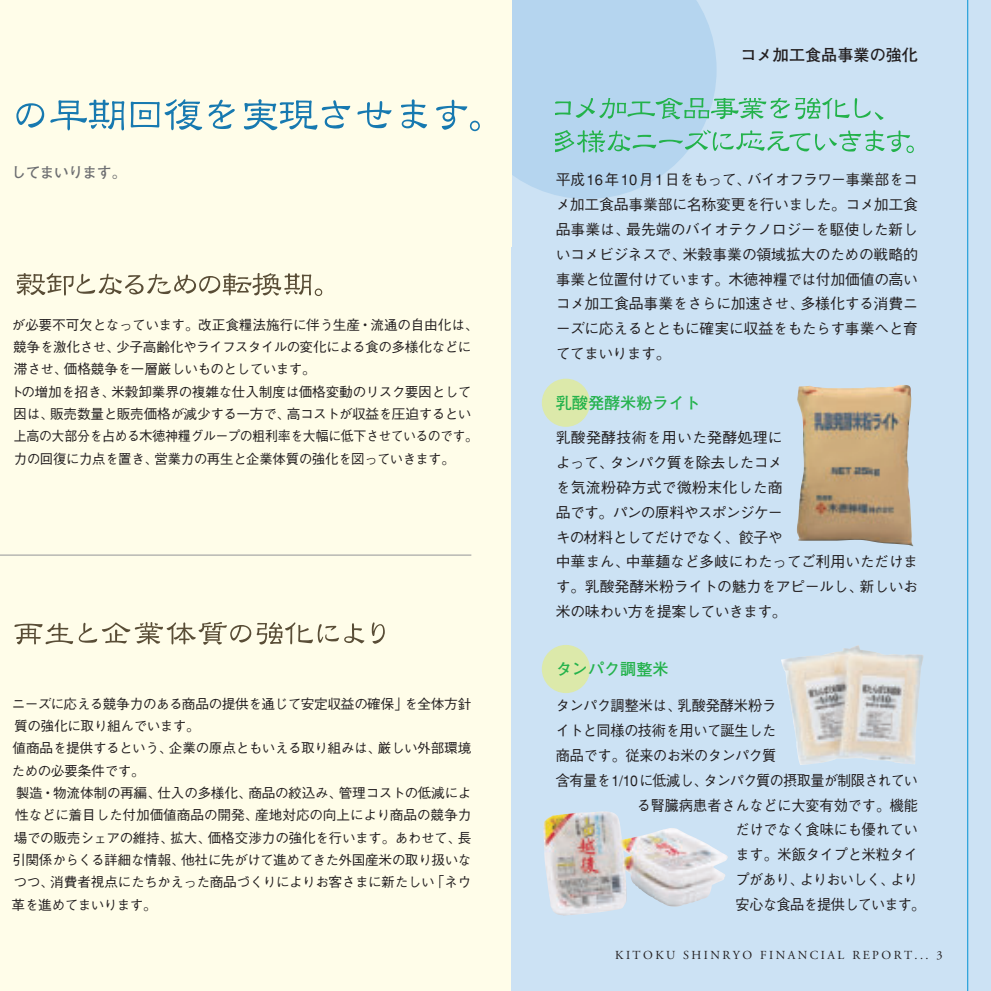
<style>
.page{position:relative;width:991px;height:991px;background:#fff}
.page>*{position:absolute;margin:0;border:0;box-sizing:border-box;transform-origin:0 0}
.t1{font:700 16.1px "Futo Go B101";color:#23b24b}
.t2{font:700 16.1px "Futo Go B101";color:#231f20}
.t3{font:500 14.88px/24.8px "Gothic BBB";letter-spacing:-.03em;color:#231f20}
.t4{font:500 14.88px "Gothic BBB";letter-spacing:-.03em;color:#231f20;scale:.95 1}
.t5{font:500 14.88px "Gothic BBB";color:#231f20;scale:.95 1}
.t6{font:500 14.88px "Gothic BBB";letter-spacing:-.005em;color:#231f20;scale:.95 1}
.t7{font:500 14.88px "Gothic BBB";letter-spacing:-.055em;color:#231f20;scale:.95 1}
.t8{font:500 14.88px "Gothic BBB";letter-spacing:-.01em;color:#231f20;scale:.95 1}
.t9{font:700 14.88px "Futo Go B101";letter-spacing:-.045em;color:#6c6d70}
.t10{font:500 13.65px/22.4px "Gothic BBB";letter-spacing:-.02em;color:#231f20}
.t11{font:500 13.65px "Gothic BBB";letter-spacing:-.04em;color:#231f20}
.t12{font:500 13.65px "Gothic BBB";letter-spacing:-.045em;color:#231f20}
.t13{font:12.25px "Adobe Garamond";letter-spacing:.2em;color:#231f20}
</style>
<div class="page">
<div style="left:0;top:0;width:990px;height:990px;background:#fffde9"></div>
<div style="left:511px;top:0;width:479px;height:990px;background:#cce2f4"></div>
<hr style="left:967px;top:0;width:1px;height:990px;background:#2aa2db">
<div style="left:542px;top:378px;width:48px;height:49px;background:#dce9aa;border-radius:50%"></div>
<div style="left:542px;top:645px;width:48px;height:48px;background:#dce9aa;border-radius:50%"></div>
<svg style="left:511px;top:0;width:205px;height:199px;background:#b8d6ef"></svg>
<svg style="left:555px;top:98px;width:234px;height:21px"></svg>
<svg style="left:795px;top:98px;width:88px;height:22px"></svg>
<svg style="left:555px;top:130px;width:358px;height:23px"></svg>
<img style="left:543px;top:811px;width:184px;height:104px">
<img style="left:781px;top:645px;width:142px;height:120px">
<img style="left:796px;top:385px;width:117px;height:161px">
<svg style="left:16px;top:103px;width:28px;height:25px"></svg>
<svg style="left:50px;top:100px;width:74px;height:30px"></svg>
<svg style="left:131px;top:99px;width:71px;height:31px"></svg>
<svg style="left:209px;top:100px;width:26px;height:29px"></svg>
<svg style="left:244px;top:99px;width:106px;height:31px"></svg>
<svg style="left:357px;top:101px;width:34px;height:27px"></svg>
<svg style="left:401px;top:99px;width:26px;height:29px"></svg>
<svg style="left:436px;top:100px;width:44px;height:31px"></svg>
<hr style="left:0;top:554px;width:471px;height:1px;background:#939598">
<svg style="left:17px;top:273px;width:305px;height:23px"></svg>
<svg style="left:14px;top:623px;width:59px;height:21px"></svg>
<svg style="left:79px;top:622px;width:172px;height:22px"></svg>
<svg style="left:257px;top:622px;width:107px;height:22px"></svg>
<svg style="left:372px;top:622px;width:13px;height:21px"></svg>
<p class="t9" style="left:11px;top:167px;width:116px">してまいります。</p>
<p class="t10" style="left:10px;top:315px;width:469px">が必要不可欠となっています。改正食糧法施行に伴う生産・流通の自由化は、競争を激化させ、少子高齢化やライフスタイルの変化による食の多様化などに滞させ、価格競争を一層厳しいものとしています。<br>トの増加を招き、米穀卸業界の複雑な仕入制度は価格変動のリスク要因として因は、販売数量と販売価格が減少する一方で、高コストが収益を圧迫するとい上高の大部分を占める木徳神糧グループの粗利率を大幅に低下させているのです。力の回復に力点を置き、営業力の再生と企業体質の強化を図っていきます。</p>
<p class="t10" style="left:12px;top:694px;width:461px">ニーズに応える競争力のある商品の提供を通じて安定収益の確保」を全体方針</p>
<p class="t12" style="left:14px;top:720px;width:187px">質の強化に取り組んでいます。</p>
<p class="t10" style="left:13px;top:738px;width:460px">値商品を提供するという、企業の原点ともいえる取り組みは、厳しい外部環境</p>
<p class="t10" style="left:12px;top:761px;width:134px">ための必要条件です。</p>
<p class="t10" style="left:16px;top:783px;width:457px">製造・物流体制の再編、仕入の多様化、商品の絞込み、管理コストの低減によ</p>
<p class="t10" style="left:2px;top:805px;width:471px">　性などに着目した付加価値商品の開発、産地対応の向上により商品の競争力</p>
<p class="t10" style="left:14px;top:828px;width:459px">場での販売シェアの維持、拡大、価格交渉力の強化を行います。あわせて、長</p>
<p class="t10" style="left:12px;top:850px;width:460px">引関係からくる詳細な情報、他社に先がけて進めてきた外国産米の取り扱いな</p>
<p class="t11" style="left:14px;top:877px;width:459px">つつ、消費者視点にたちかえった商品づくりによりお客さまに新たしい「ネウ</p>
<p class="t12" style="left:12px;top:899px;width:146px">革を進めてまいります。</p>
<p class="t2" style="left:740px;top:49px;width:179px">コメ加工食品事業の強化</p>
<p class="t3" style="left:555px;top:169px;width:364px;text-align:justify">平成16年10月1日をもって、バイオフラワー事業部をコメ加工食品事業部に名称変更を行いました。コメ加工食品事業は、最先端のバイオテクノロジーを駆使した新しいコメビジネスで、米穀事業の領域拡大のための戦略的事業と位置付けています。木徳神糧では付加価値の高いコメ加工食品事業をさらに加速させ、多様化する消費ニーズに応えるとともに確実に収益をもたらす事業へと育ててまいります。</p>
<p class="t1" style="left:555px;top:396px;width:147px">乳酸発酵米粉ライト</p>
<p class="t3" style="left:555px;top:427px;width:364px">乳酸発酵技術を用いた発酵処理に<br>よって、タンパク質を除去したコメ<br>を気流粉砕方式で微粉末化した商<br>品です。パンの原料やスポンジケー<br>キの材料としてだけでなく、餃子や<br>中華まん、中華麺など多岐にわたってご利用いただけます。乳酸発酵米粉ライトの魅力をアピールし、新しいお米の味わい方を提案していきます。</p>
<p class="t1" style="left:555px;top:662px;width:114px">タンパク調整米</p>
<p class="t6" style="left:555px;top:700px;width:234px">タンパク調整米は、乳酸発酵米粉ラ</p>
<p class="t4" style="left:555px;top:725px;width:234px">イトと同様の技術を用いて誕生した</p>
<p class="t4" style="left:555px;top:749px;width:234px">商品です。従来のお米のタンパク質</p>
<p class="t4" style="left:555px;top:774px;width:383px">含有量を1/10に低減し、タンパク質の摂取量が制限されてい</p>
<p class="t5" style="left:637px;top:799px;width:297px">る腎臓病患者さんなどに大変有効です。機能</p>
<p class="t8" style="left:735px;top:824px;width:193px">だけでなく食味にも優れてい</p>
<p class="t4" style="left:735px;top:849px;width:193px">ます。米飯タイプと米粒タイ</p>
<p class="t7" style="left:735px;top:873px;width:193px">プがあり、よりおいしく、より</p>
<p class="t4" style="left:735px;top:898px;width:201px">安心な食品を提供しています。</p>
<p class="t13" style="left:615px;top:950px;width:329px">KITOKU SHINRYO FINANCIAL REPORT... 3</p>
</div>
